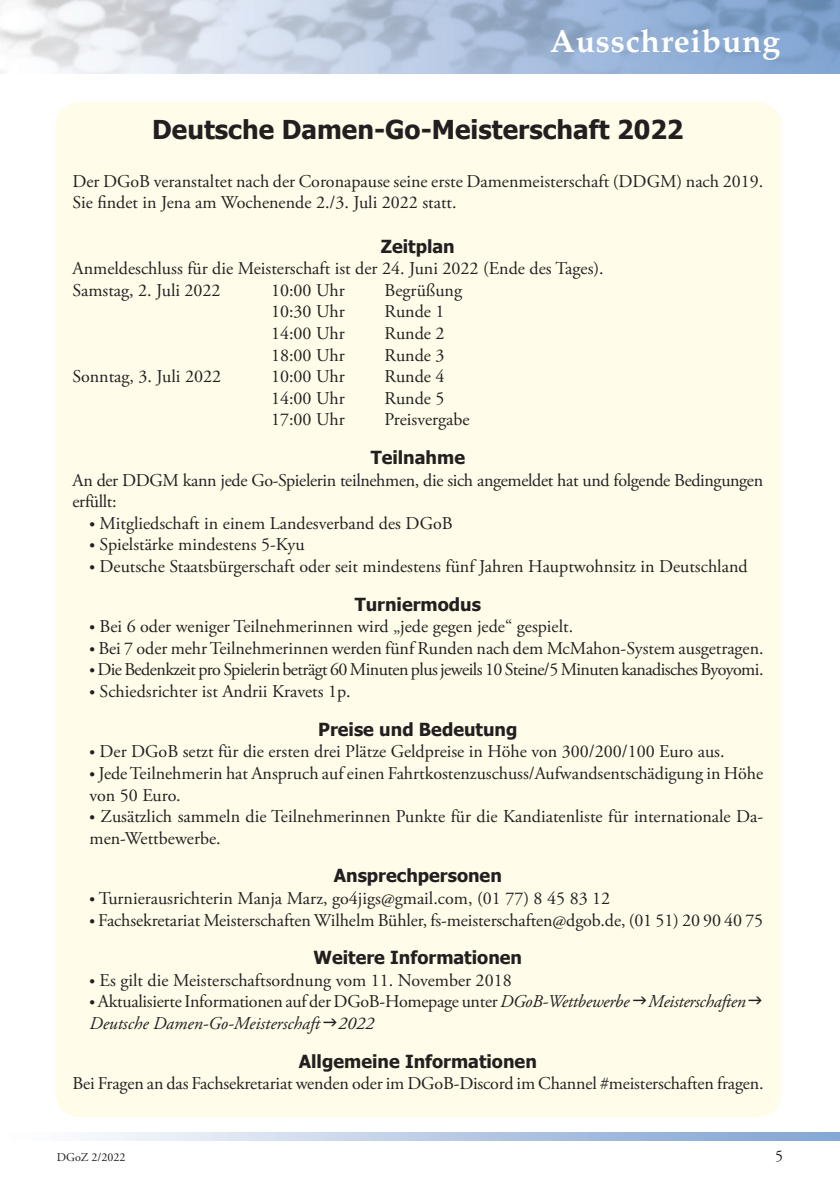
<style>
.page{position:relative;width:840px;height:1191px;background:#fff}
.page>*{position:absolute;margin:0;border:0;box-sizing:border-box;transform-origin:0 0}
.Kolumnentitel__recht{font:700 32px "Palatino";letter-spacing:.02em;color:#fff}
.Ueberschrift_1_zweis{font:700 26px "Tahoma";color:#231f20}
.Aufzaehlung_im_Text{font:18px/21.6px "Adobe Garamond Pro";color:#231f20}
.Fließtext__erster_Ab{font:18px/21.6px "Adobe Garamond Pro";color:#231f20}
.Aufzaehlung_im_Text-2{font:italic 18px/21.6px "Adobe Garamond Pro";color:#231f20}
.Ueberschrift_im_Text{font:700 18px "Tahoma";color:#231f20}
.Fließtext__erster_Ab-2{font:18px/21.6px "Adobe Garamond Pro";letter-spacing:-.02em;color:#231f20}
.Aufzaehlung_im_Text-3{font:18px "Adobe Garamond Pro";letter-spacing:-.03em;color:#231f20}
.t1{font:16px "Adobe Garamond Pro";color:#231f20}
.t2{font:12px "Adobe Garamond Pro";color:#231f20}
.s1{font-family:"Myriad Pro";font-weight:600}
.s2{font-family:"Myriad Pro";font-weight:600;font-style:normal}
.s3{font-style:normal}
</style>
<div class="page">
<img style="left:0;top:0;width:839px;height:74px">
<div style="left:55px;top:102px;width:726px;height:1015px;background:#fffde9;border-radius:24px"></div>
<p class="Kolumnentitel__recht" style="left:550px;top:22px;width:231px">Ausschreibung</p>
<p class="Ueberschrift_1_zweis" style="left:152px;top:111px;width:532px">Deutsche Damen-Go-Meisterschaft 2022</p>
<p class="Fließtext__erster_Ab" style="left:72px;top:171px;width:692px">Der DGoB veranstaltet nach der Coronapause seine erste Damenmeisterschaft (DDGM) nach 2019.<br>Sie findet in Jena am Wochenende 2./3. Juli 2022 statt.</p>
<p class="Ueberschrift_im_Text" style="left:380px;top:233px;width:75px">Zeitplan</p>
<p class="Fließtext__erster_Ab" style="left:72px;top:258px;width:532px">Anmeldeschluss für die Meisterschaft ist der 24. Juni 2022 (Ende des Tages).</p>
<p class="Fließtext__erster_Ab" style="left:72px;top:280px;width:150px">Samstag, 2. Juli 2022</p>
<p class="Fließtext__erster_Ab" style="left:271px;top:280px;width:75px">10:00 Uhr</p>
<p class="Fließtext__erster_Ab" style="left:384px;top:280px;width:79px">Begrüßung</p>
<p class="Fließtext__erster_Ab" style="left:271px;top:301px;width:75px">10:30 Uhr</p>
<p class="Fließtext__erster_Ab" style="left:384px;top:301px;width:61px">Runde 1</p>
<p class="Fließtext__erster_Ab" style="left:271px;top:323px;width:75px">14:00 Uhr</p>
<p class="Fließtext__erster_Ab" style="left:384px;top:323px;width:61px">Runde 2</p>
<p class="Fließtext__erster_Ab" style="left:271px;top:345px;width:75px">18:00 Uhr</p>
<p class="Fließtext__erster_Ab" style="left:384px;top:345px;width:61px">Runde 3</p>
<p class="Fließtext__erster_Ab" style="left:72px;top:366px;width:150px">Sonntag, 3. Juli 2022</p>
<p class="Fließtext__erster_Ab" style="left:271px;top:366px;width:75px">10:00 Uhr</p>
<p class="Fließtext__erster_Ab" style="left:384px;top:366px;width:61px">Runde 4</p>
<p class="Fließtext__erster_Ab" style="left:271px;top:388px;width:75px">14:00 Uhr</p>
<p class="Fließtext__erster_Ab" style="left:384px;top:388px;width:61px">Runde 5</p>
<p class="Fließtext__erster_Ab" style="left:271px;top:409px;width:75px">17:00 Uhr</p>
<p class="Fließtext__erster_Ab" style="left:384px;top:409px;width:86px">Preisvergabe</p>
<p class="Ueberschrift_im_Text" style="left:370px;top:445px;width:96px">Teilnahme</p>
<p class="Fließtext__erster_Ab-2" style="left:72px;top:470px;width:691px">An der DDGM kann jede Go-Spielerin teilnehmen, die sich angemeldet hat und folgende Bedingungen erfüllt:</p>
<p class="Aufzaehlung_im_Text" style="left:89px;top:513px;width:364px"><span class="s1">•</span> Mitgliedschaft in einem Landesverband des DGoB</p>
<p class="Aufzaehlung_im_Text" style="left:89px;top:534px;width:216px"><span class="s1">•</span> Spielstärke mindestens 5-Kyu</p>
<p class="Aufzaehlung_im_Text" style="left:89px;top:556px;width:659px"><span class="s1">•</span> Deutsche Staatsbürgerschaft oder seit mindestens fünf Jahren Hauptwohnsitz in Deutschland</p>
<p class="Ueberschrift_im_Text" style="left:354px;top:591px;width:128px">Turniermodus</p>
<p class="Aufzaehlung_im_Text" style="left:89px;top:616px;width:485px"><span class="s1">•</span> Bei 6 oder weniger Teilnehmerinnen wird „jede gegen jede“ gespielt.</p>
<p class="Aufzaehlung_im_Text" style="left:89px;top:638px;width:675px"><span class="s1">•</span> Bei 7 oder mehr Teilnehmerinnen werden fünf Runden nach dem McMahon-System ausgetragen.</p>
<p class="Aufzaehlung_im_Text-3" style="left:89px;top:659px;width:675px"><span class="s1">•</span> Die Bedenkzeit pro Spielerin beträgt 60 Minuten plus jeweils 10 Steine/5 Minuten kanadisches Byoyomi.</p>
<p class="Aufzaehlung_im_Text" style="left:89px;top:681px;width:262px"><span class="s1">•</span> Schiedsrichter ist Andrii Kravets 1p.</p>
<p class="Ueberschrift_im_Text" style="left:318px;top:716px;width:201px">Preise und Bedeutung</p>
<p class="Aufzaehlung_im_Text" style="left:89px;top:741px;width:636px"><span class="s1">•</span> Der DGoB setzt für die ersten drei Plätze Geldpreise in Höhe von 300/200/100 Euro aus.</p>
<p class="Aufzaehlung_im_Text" style="left:89px;top:763px;width:674px"><span class="s1">•</span> Jede Teilnehmerin hat Anspruch auf einen Fahrtkostenzuschuss/Aufwandsentschädigung in Höhe von 50 Euro.</p>
<p class="Aufzaehlung_im_Text" style="left:89px;top:806px;width:674px"><span class="s1">•</span> Zusätzlich sammeln die Teilnehmerinnen Punkte für die Kandiatenliste für internationale Da&shy;men-Wettbewerbe.</p>
<p class="Ueberschrift_im_Text" style="left:333px;top:863px;width:169px">Ansprechpersonen</p>
<p class="Aufzaehlung_im_Text" style="left:89px;top:888px;width:522px"><span class="s1">•</span> Turnierausrichterin Manja Marz, go4jigs@gmail.com, (01 77) 8 45 83 12</p>
<p class="Aufzaehlung_im_Text" style="left:89px;top:909px;width:675px"><span class="s1">•</span> Fachsekretariat Meisterschaften Wilhelm Bühler, fs-meisterschaften@dgob.de, (01 51) 20 90 40 75</p>
<p class="Ueberschrift_im_Text" style="left:313px;top:945px;width:210px">Weitere Informationen</p>
<p class="Aufzaehlung_im_Text" style="left:89px;top:970px;width:423px"><span class="s1">•</span> Es gilt die Meisterschaftsordnung vom 11. November 2018</p>
<p class="Aufzaehlung_im_Text-2" style="left:89px;top:991px;width:657px"><span class="s2">•</span> <span class="s3">Aktualisierte Informationen auf der DGoB-Homepage unter</span> DGoB-Wettbewerbe Meisterschaften<br>Deutsche Damen-Go-Meisterschaft 2022</p>
<p class="Ueberschrift_im_Text" style="left:299px;top:1048px;width:239px">Allgemeine Informationen</p>
<p class="Fließtext__erster_Ab" style="left:72px;top:1073px;width:692px">Bei Fragen an das Fachsekretariat wenden oder im DGoB-Discord im Channel #meisterschaften fragen.</p>
<p class="t2" style="left:57px;top:1150px;width:70px">DGoZ 2/2022</p>
<p class="t1" style="left:774px;top:1146px;width:9px">5</p>
</div>
